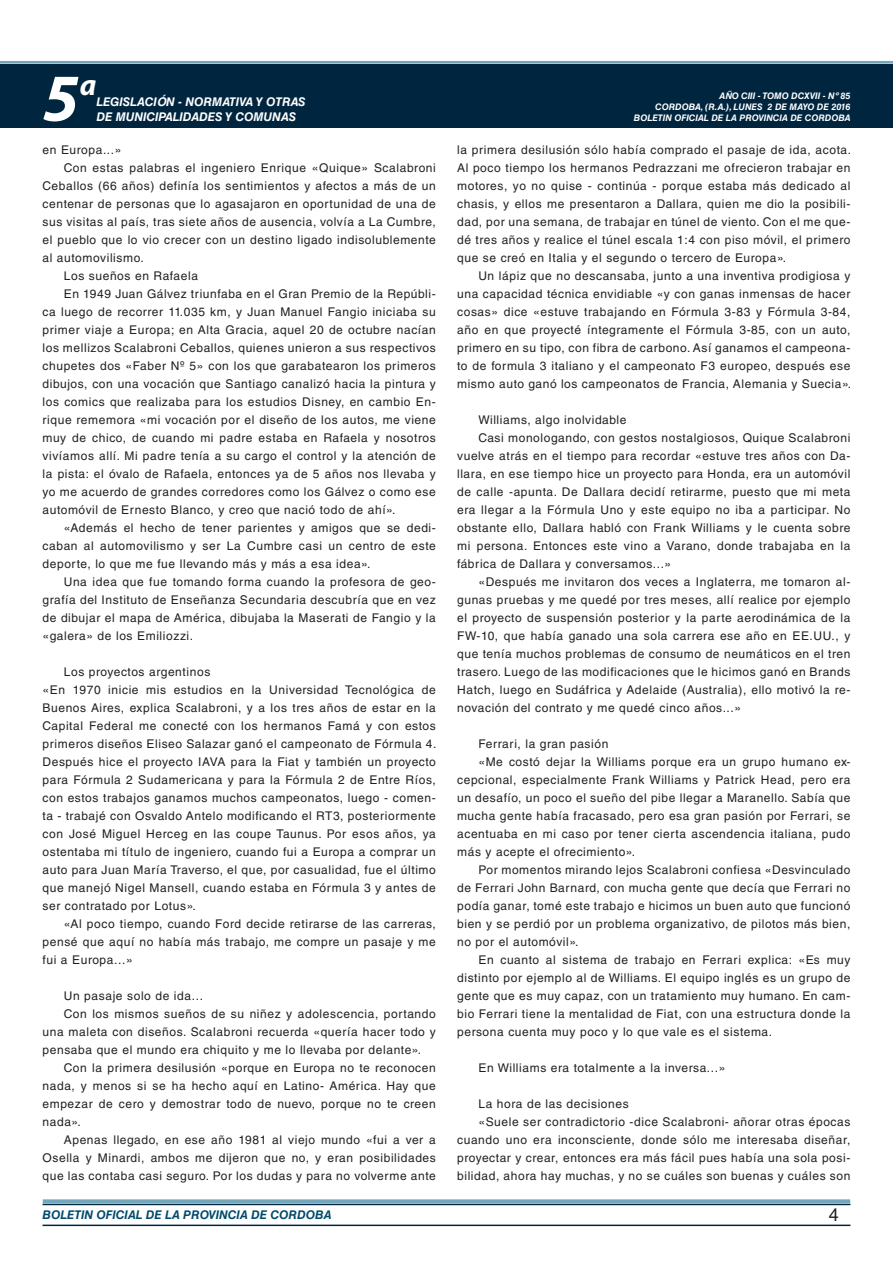
<style>
.page{position:relative;width:893px;height:1263px;background:#fff}
.page>*{position:absolute;margin:0;border:0;box-sizing:border-box;transform-origin:0 0}
.t1{font:italic 700 67.5px "Myriad Pro";color:#fff}
.t2{font:italic 700 30px "Myriad Pro";color:#fff}
.t3{font:18px "Helvetica LT Std";color:#231f20}
.TEXTO_BASE{font:12px/18px "Helvetica LT Std";letter-spacing:.05em;color:#231f20;text-align:justify}
.t4{font:italic 700 12px "Helvetica LT Std";color:#fff}
.t5{font:italic 700 12px "Helvetica LT Std";color:#004b6c}
.t6{font:italic 700 9px/10.8px "Helvetica LT Std";color:#fff;text-align:right}
</style>
<div class="page">
<div style="left:0;top:61px;width:893px;height:6px;background:#fff;opacity:.75"></div>
<div style="left:0;top:64px;width:893px;height:64px;background:#00263f"></div>
<hr style="left:43px;top:1224px;width:807px;height:2px;background:#00263f">
<div style="left:42px;top:1198px;width:809px;height:8px;background:#fff;opacity:.75"></div>
<h1 class="t1" style="left:43px;top:54px;width:38px">5</h1>
<h2 class="t2" style="left:80px;top:66px;width:18px">a</h2>
<p class="t4" style="left:96px;top:95px;width:211px">LEGISLACIÓN - NORMATIVA Y OTRAS</p>
<p class="t4" style="left:96px;top:109px;width:201px">DE MUNICIPALIDADES Y COMUNAS</p>
<p class="TEXTO_BASE" style="left:43px;top:141px;width:81px">en Europa...»</p>
<p class="TEXTO_BASE" style="left:43px;top:159px;width:395px;text-indent:21px">Con estas palabras el ingeniero Enrique «Quique» Scalabroni Ceballos (66 años) definía los sentimientos y afectos a más de un centenar de personas que lo agasajaron en oportunidad de una de sus visitas al país, tras siete años de ausencia, volvía a La Cumbre, el pueblo que lo vio crecer con un destino ligado indisolublemente al automovilismo.</p>
<p class="TEXTO_BASE" style="left:64px;top:267px;width:136px">Los sueños en Rafaela</p>
<p class="TEXTO_BASE" style="left:43px;top:285px;width:395px;text-indent:21px">En 1949 Juan Gálvez triunfaba en el Gran Premio de la Repúbli&shy;ca luego de recorrer 11.035 km, y Juan Manuel Fangio iniciaba su primer viaje a Europa; en Alta Gracia, aquel 20 de octubre nacían los mellizos Scalabroni Ceballos, quienes unieron a sus respectivos chupetes dos «Faber Nº 5» con los que garabatearon los primeros dibujos, con una vocación que Santiago canalizó hacia la pintura y los comics que realizaba para los estudios Disney, en cambio En&shy;rique rememora «mi vocación por el diseño de los autos, me viene muy de chico, de cuando mi padre estaba en Rafaela y nosotros vivíamos allí. Mi padre tenía a su cargo el control y la atención de la pista: el óvalo de Rafaela, entonces ya de 5 años nos llevaba y yo me acuerdo de grandes corredores como los Gálvez o como ese automóvil de Ernesto Blanco, y creo que nació todo de ahí».</p>
<p class="TEXTO_BASE" style="left:43px;top:519px;width:395px;text-indent:21px">«Además el hecho de tener parientes y amigos que se dedi&shy;caban al automovilismo y ser La Cumbre casi un centro de este deporte, lo que me fue llevando más y más a esa idea».</p>
<p class="TEXTO_BASE" style="left:43px;top:573px;width:395px;text-indent:21px">Una idea que fue tomando forma cuando la profesora de geo&shy;grafía del Instituto de Enseñanza Secundaria descubría que en vez de dibujar el mapa de América, dibujaba la Maserati de Fangio y la «galera» de los Emiliozzi.</p>
<p class="TEXTO_BASE" style="left:64px;top:663px;width:148px">Los proyectos argentinos</p>
<p class="TEXTO_BASE" style="left:43px;top:681px;width:396px">«En 1970 inicie mis estudios en la Universidad Tecnológica de Buenos Aires, explica Scalabroni, y a los tres años de estar en la Capital Federal me conecté con los hermanos Famá y con estos primeros diseños Eliseo Salazar ganó el campeonato de Fórmula 4.<br>Después hice el proyecto IAVA para la Fiat y también un proyecto para Fórmula 2 Sudamericana y para la Fórmula 2 de Entre Ríos, con estos trabajos ganamos muchos campeonatos, luego - comen&shy;ta - trabajé con Osvaldo Antelo modificando el RT3, posteriormente con José Miguel Herceg en las coupe Taunus. Por esos años, ya ostentaba mi título de ingeniero, cuando fui a Europa a comprar un auto para Juan María Traverso, el que, por casualidad, fue el último que manejó Nigel Mansell, cuando estaba en Fórmula 3 y antes de ser contratado por Lotus».</p>
<p class="TEXTO_BASE" style="left:43px;top:915px;width:395px;text-indent:21px">«Al poco tiempo, cuando Ford decide retirarse de las carreras, pensé que aquí no había más trabajo, me compre un pasaje y me fui a Europa...»</p>
<p class="TEXTO_BASE" style="left:64px;top:987px;width:141px">Un pasaje solo de ida...</p>
<p class="TEXTO_BASE" style="left:43px;top:1005px;width:395px;text-indent:21px">Con los mismos sueños de su niñez y adolescencia, portando una maleta con diseños. Scalabroni recuerda «quería hacer todo y pensaba que el mundo era chiquito y me lo llevaba por delante».</p>
<p class="TEXTO_BASE" style="left:43px;top:1059px;width:395px;text-indent:21px">Con la primera desilusión «porque en Europa no te reconocen nada, y menos si se ha hecho aquí en Latino- América. Hay que empezar de cero y demostrar todo de nuevo, porque no te creen nada».</p>
<p class="TEXTO_BASE" style="left:43px;top:1131px;width:395px;text-indent:21px">Apenas llegado, en ese año 1981 al viejo mundo «fui a ver a Osella y Minardi, ambos me dijeron que no, y eran posibilidades que las contaba casi seguro. Por los dudas y para no volverme ante</p>
<p class="t6" style="left:634px;top:91px;width:218px">AÑO CIII - TOMO DCXVII - Nº 85<br>CORDOBA, (R.A.), LUNES 2 DE MAYO DE 2016<br>BOLETIN OFICIAL DE LA PROVINCIA DE CORDOBA</p>
<p class="TEXTO_BASE" style="left:457px;top:141px;width:395px">la primera desilusión sólo había comprado el pasaje de ida, acota.<br>Al poco tiempo los hermanos Pedrazzani me ofrecieron trabajar en motores, yo no quise - continúa - porque estaba más dedicado al chasis, y ellos me presentaron a Dallara, quien me dio la posibili&shy;dad, por una semana, de trabajar en túnel de viento. Con el me que&shy;dé tres años y realice el túnel escala 1:4 con piso móvil, el primero que se creó en Italia y el segundo o tercero de Europa».</p>
<p class="TEXTO_BASE" style="left:457px;top:267px;width:396px;text-indent:21px">Un lápiz que no descansaba, junto a una inventiva prodigiosa y una capacidad técnica envidiable «y con ganas inmensas de hacer cosas» dice «estuve trabajando en Fórmula 3-83 y Fórmula 3-84, año en que proyecté íntegramente el Fórmula 3-85, con un auto, primero en su tipo, con fibra de carbono. Así ganamos el campeona&shy;to de formula 3 italiano y el campeonato F3 europeo, después ese mismo auto ganó los campeonatos de Francia, Alemania y Suecia».</p>
<p class="TEXTO_BASE" style="left:478px;top:411px;width:150px">Williams, algo inolvidable</p>
<p class="TEXTO_BASE" style="left:457px;top:429px;width:395px;text-indent:21px">Casi monologando, con gestos nostalgiosos, Quique Scalabroni vuelve atrás en el tiempo para recordar «estuve tres años con Da&shy;llara, en ese tiempo hice un proyecto para Honda, era un automóvil de calle -apunta. De Dallara decidí retirarme, puesto que mi meta era llegar a la Fórmula Uno y este equipo no iba a participar. No obstante ello, Dallara habló con Frank Williams y le cuenta sobre mi persona. Entonces este vino a Varano, donde trabajaba en la fábrica de Dallara y conversamos...»</p>
<p class="TEXTO_BASE" style="left:457px;top:573px;width:395px;text-indent:21px">«Después me invitaron dos veces a Inglaterra, me tomaron al&shy;gunas pruebas y me quedé por tres meses, allí realice por ejemplo el proyecto de suspensión posterior y la parte aerodinámica de la FW-10, que había ganado una sola carrera ese año en EE.UU., y que tenía muchos problemas de consumo de neumáticos en el tren trasero. Luego de las modificaciones que le hicimos ganó en Brands Hatch, luego en Sudáfrica y Adelaide (Australia), ello motivó la re&shy;novación del contrato y me quedé cinco años...»</p>
<p class="TEXTO_BASE" style="left:478px;top:735px;width:132px">Ferrari, la gran pasión</p>
<p class="TEXTO_BASE" style="left:457px;top:753px;width:395px;text-indent:21px">«Me costó dejar la Williams porque era un grupo humano ex&shy;cepcional, especialmente Frank Williams y Patrick Head, pero era un desafío, un poco el sueño del pibe llegar a Maranello. Sabía que mucha gente había fracasado, pero esa gran pasión por Ferrari, se acentuaba en mi caso por tener cierta ascendencia italiana, pudo más y acepte el ofrecimiento».</p>
<p class="TEXTO_BASE" style="left:457px;top:861px;width:395px;text-indent:21px">Por momentos mirando lejos Scalabroni confiesa «Desvinculado de Ferrari John Barnard, con mucha gente que decía que Ferrari no podía ganar, tomé este trabajo e hicimos un buen auto que funcionó bien y se perdió por un problema organizativo, de pilotos más bien, no por el automóvil».</p>
<p class="TEXTO_BASE" style="left:457px;top:951px;width:395px;text-indent:21px">En cuanto al sistema de trabajo en Ferrari explica: «Es muy distinto por ejemplo al de Williams. El equipo inglés es un grupo de gente que es muy capaz, con un tratamiento muy humano. En cam&shy;bio Ferrari tiene la mentalidad de Fiat, con una estructura donde la persona cuenta muy poco y lo que vale es el sistema.</p>
<p class="TEXTO_BASE" style="left:478px;top:1059px;width:249px">En Williams era totalmente a la inversa...»</p>
<p class="TEXTO_BASE" style="left:478px;top:1095px;width:152px">La hora de las decisiones</p>
<p class="TEXTO_BASE" style="left:457px;top:1113px;width:395px;text-indent:21px">«Suele ser contradictorio -dice Scalabroni- añorar otras épocas cuando uno era inconsciente, donde sólo me interesaba diseñar, proyectar y crear, entonces era más fácil pues había una sola posi&shy;bilidad, ahora hay muchas, y no se cuáles son buenas y cuáles son</p>
<p class="t5" style="left:43px;top:1208px;width:290px">BOLETIN OFICIAL DE LA PROVINCIA DE CORDOBA</p>
<h3 class="t3" style="left:829px;top:1204px;width:12px">4</h3>
</div>
